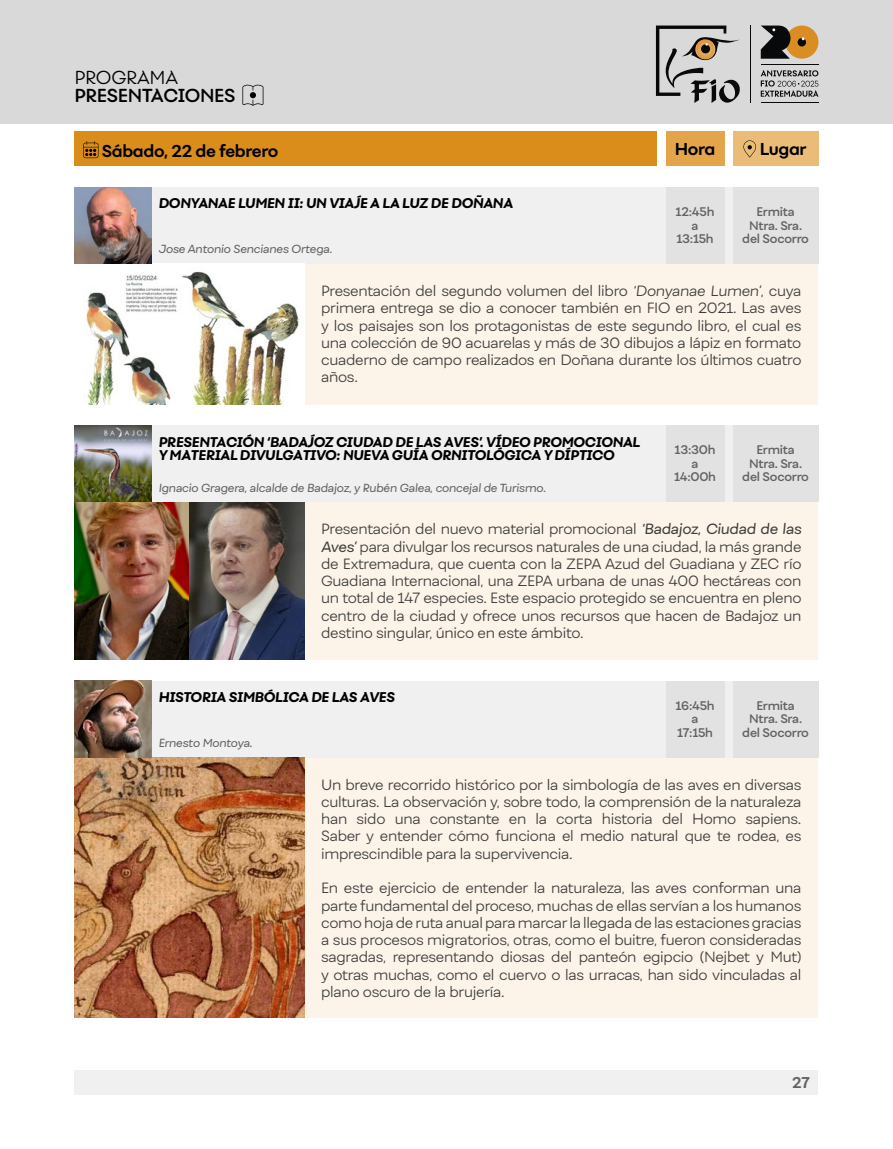
<style>
.page{position:relative;width:893px;height:1149px;background:#fff}
.page>*{position:absolute;margin:0;border:0;box-sizing:border-box;transform-origin:0 0}
.t1{font:600 18px "Fibra One Alt";letter-spacing:-.02em;color:#000}
.t2{font:300 18px "Fibra One Alt";letter-spacing:-.02em;color:#000}
.t3{font:700 16.5px "Fibra One Alt";letter-spacing:-.02em;color:#000}
.t4{font:700 15px "Fibra One";color:#636363}
.t5{font:300 14.25px/17.2px "Fibra One";letter-spacing:-.02em;color:#3f3e3e;text-align:justify}
.t6{font:italic 800 13.5px/13.5px "Fibra One Alt";letter-spacing:-.02em;color:#000}
.t7{font:600 12px/13.5px "Fibra One";letter-spacing:-.02em;color:#636363;text-align:center}
.t8{font:italic 11.25px "Fibra One";letter-spacing:-.02em;color:#636363}
.s1{font-style:italic}
.s2{font-weight:400;font-style:italic}
</style>
<div class="page">
<div style="left:0;top:0;width:893px;height:123px;background:#d9d9d9"></div>
<svg style="left:656px;top:26px;width:84px;height:77px"></svg>
<hr style="left:750px;top:26px;width:1px;height:77px;background:#08090a">
<svg style="left:761px;top:70px;width:57px;height:27px"></svg>
<div style="left:785px;top:26px;width:33px;height:33px;background:#da8d23;border-radius:50%"></div>
<svg style="left:761px;top:26px;width:29px;height:33px"></svg>
<div style="left:798px;top:38px;width:8px;height:8px;background:#08090a;border-radius:50%"></div>
<svg style="left:800px;top:37px;width:5px;height:4px"></svg>
<hr style="left:761px;top:102px;width:57px;height:1px;background:#08090a">
<hr style="left:761px;top:64px;width:57px;height:1px;background:#08090a">
<div style="left:75px;top:1069px;width:743px;height:25px;background:#f0f0f0"></div>
<div style="left:75px;top:132px;width:582px;height:34px;background:#db8d1c"></div>
<svg style="left:83px;top:141px;width:15px;height:17px"></svg>
<div style="left:666px;top:132px;width:58px;height:34px;background:#e3a44a"></div>
<div style="left:733px;top:132px;width:85px;height:34px;background:#eabc78"></div>
<svg style="left:743px;top:140px;width:13px;height:17px"></svg>
<svg style="left:242px;top:84px;width:21px;height:22px"></svg>
<div style="left:75px;top:680px;width:743px;height:336px;background:#fcf4e9"></div>
<div style="left:75px;top:680px;width:743px;height:77px;background:#f0f0f0"></div>
<div style="left:666px;top:680px;width:58px;height:77px;background:#e2e2e2"></div>
<img style="left:75px;top:757px;width:229px;height:259px">
<div style="left:733px;top:680px;width:85px;height:77px;background:#e2e2e2"></div>
<img style="left:75px;top:680px;width:76px;height:77px">
<div style="left:75px;top:187px;width:743px;height:217px;background:#fcf4e9"></div>
<div style="left:75px;top:187px;width:743px;height:77px;background:#f0f0f0"></div>
<div style="left:666px;top:187px;width:58px;height:77px;background:#e2e2e2"></div>
<img style="left:75px;top:264px;width:229px;height:140px">
<div style="left:733px;top:187px;width:85px;height:77px;background:#e2e2e2"></div>
<img style="left:75px;top:187px;width:76px;height:77px">
<div style="left:75px;top:425px;width:743px;height:234px;background:#fcf4e9"></div>
<div style="left:75px;top:425px;width:743px;height:77px;background:#f0f0f0"></div>
<img style="left:75px;top:425px;width:76px;height:77px">
<div style="left:666px;top:425px;width:58px;height:77px;background:#e2e2e2"></div>
<div style="left:733px;top:425px;width:85px;height:77px;background:#e2e2e2"></div>
<img style="left:75px;top:502px;width:114px;height:157px">
<img style="left:189px;top:502px;width:115px;height:157px">
<p class="t2" style="left:75px;top:66px;width:105px">PROGRAMA</p>
<p class="t1" style="left:75px;top:84px;width:163px">PRESENTACIONES</p>
<p class="t3" style="left:102px;top:140px;width:178px">Sábado, 22 de febrero</p>
<p class="t3" style="left:675px;top:139px;width:42px">Hora</p>
<p class="t3" style="left:760px;top:139px;width:48px">Lugar</p>
<p class="t6" style="left:158px;top:197px;width:356px">DONYANAE LUMEN II: UN VIAJE A LA LUZ DE DOÑANA</p>
<p class="t8" style="left:158px;top:242px;width:176px">Jose Antonio Sencianes Ortega.</p>
<p class="t5" style="left:321px;top:282px;width:482px">Presentación del segundo volumen del libro <span class="s1">‘Donyanae Lumen’</span>, cuya primera entrega se dio a conocer también en FIO en 2021. Las aves y los paisajes son los protagonistas de este segundo libro, el cual es una colección de 90 acuarelas y más de 30 dibujos a lápiz en formato cuaderno de campo realizados en Doñana durante los últimos cuatro años.</p>
<p class="t7" style="left:676px;top:205px;width:40px">12:45h a<br>13:15h</p>
<p class="t7" style="left:742px;top:205px;width:68px">Ermita<br>Ntra. Sra. del Socorro</p>
<p class="t6" style="left:158px;top:435px;width:483px">PRESENTACIÓN ‘BADAJOZ CIUDAD DE LAS AVES’. VÍDEO PROMOCIONAL<br>Y MATERIAL DIVULGATIVO: NUEVA GUÍA ORNITOLÓGICA Y DÍPTICO</p>
<p class="t8" style="left:158px;top:480px;width:389px">Ignacio Gragera, alcalde de Badajoz, y Rubén Galea, concejal de Turismo.</p>
<p class="t5" style="left:321px;top:520px;width:482px">Presentación del nuevo material promocional <span class="s2">‘Badajoz, Ciudad de las Aves’</span> para divulgar los recursos naturales de una ciudad, la más grande de Extremadura, que cuenta con la ZEPA Azud del Guadiana y ZEC río Guadiana Internacional, una ZEPA urbana de unas 400 hectáreas con un total de 147 especies. Este espacio protegido se encuentra en pleno centro de la ciudad y ofrece unos recursos que hacen de Badajoz un destino singular, único en este ámbito.</p>
<p class="t7" style="left:674px;top:443px;width:43px">13:30h a<br>14:00h</p>
<p class="t7" style="left:742px;top:443px;width:68px">Ermita<br>Ntra. Sra. del Socorro</p>
<p class="t6" style="left:158px;top:690px;width:238px">HISTORIA SIMBÓLICA DE LAS AVES</p>
<p class="t8" style="left:158px;top:735px;width:96px">Ernesto Montoya.</p>
<p class="t5" style="left:321px;top:775px;width:482px">Un breve recorrido histórico por la simbología de las aves en diversas culturas. La observación y, sobre todo, la comprensión de la naturaleza han sido una constante en la corta historia del Homo sapiens.<br>Saber y entender cómo funciona el medio natural que te rodea, es imprescindible para la supervivencia.</p>
<p class="t5" style="left:321px;top:879px;width:482px">En este ejercicio de entender la naturaleza, las aves conforman una parte fundamental del proceso, muchas de ellas servían a los humanos como hoja de ruta anual para marcar la llegada de las estaciones gracias a sus procesos migratorios, otras, como el buitre, fueron consideradas sagradas, representando diosas del panteón egipcio (Nejbet y Mut) y otras muchas, como el cuervo o las urracas, han sido vinculadas al plano oscuro de la brujería.</p>
<p class="t7" style="left:675px;top:698px;width:41px">16:45h a<br>17:15h</p>
<p class="t7" style="left:742px;top:698px;width:68px">Ermita<br>Ntra. Sra. del Socorro</p>
<p class="t4" style="left:792px;top:1072px;width:19px">27</p>
</div>
